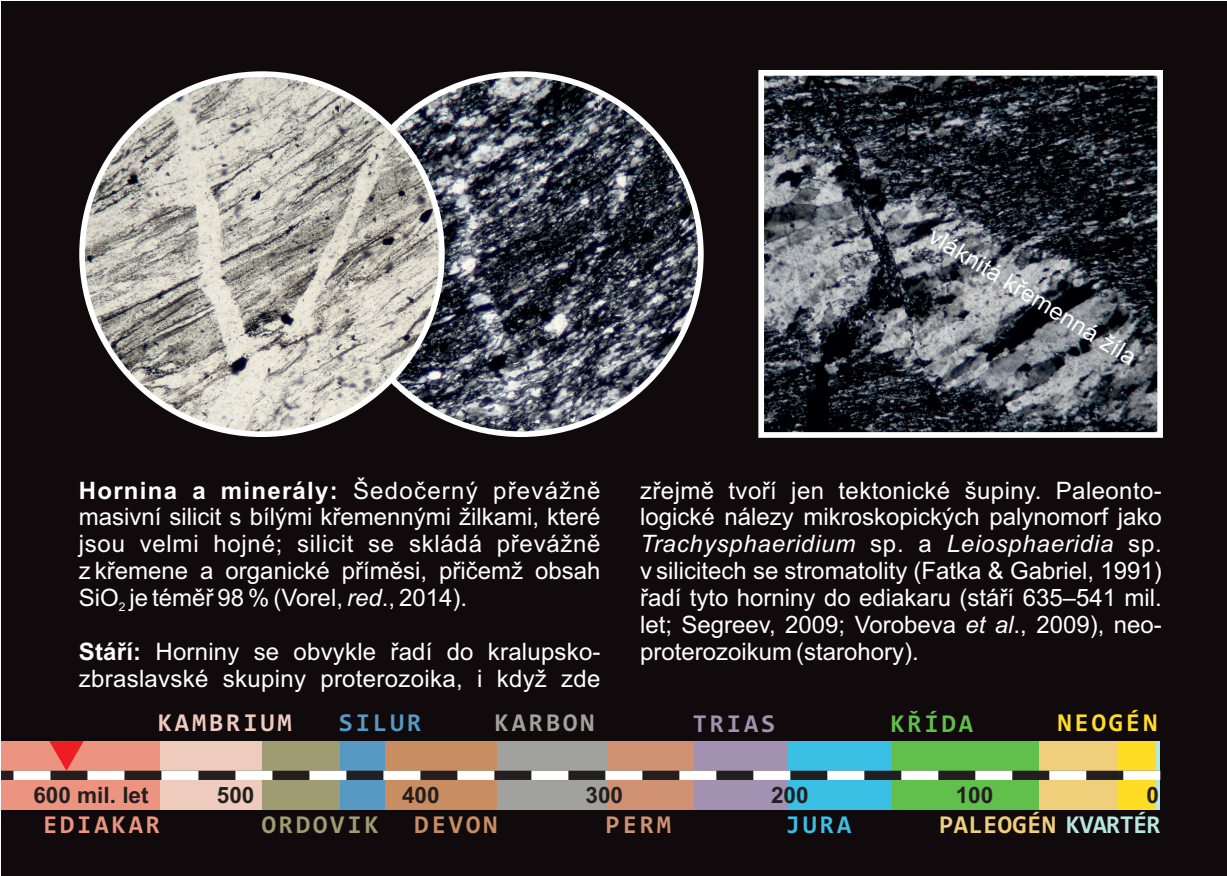
<style>
.page{position:relative;width:1227px;height:876px;background:#fff}
.page>*{position:absolute;margin:0;border:0;box-sizing:border-box;transform-origin:0 0}
.t1{font:700 25.8px "Consolas";letter-spacing:.015em;color:#f0cf7a}
.t2{font:700 25.8px "Consolas";letter-spacing:.11em;color:#eecbbd}
.t3{font:700 25.8px "Consolas";letter-spacing:.11em;color:#ec947f}
.t4{font:700 25.8px "Consolas";letter-spacing:.11em;color:#9f9b72}
.t5{font:700 25.8px "Consolas";letter-spacing:.11em;color:#a1a19f}
.t6{font:700 25.8px "Consolas";letter-spacing:.11em;color:#ffdd25}
.t7{font:700 25.8px "Consolas";letter-spacing:.11em;color:#569ac4}
.t8{font:700 25.8px "Consolas";letter-spacing:.11em;color:#c88e61}
.t9{font:700 25.8px "Consolas";letter-spacing:.11em;color:#a391b1}
.t10{font:700 25.8px "Consolas";letter-spacing:.11em;color:#60c04b}
.t11{font:700 25.8px "Consolas";color:#cf9171}
.t12{font:700 25.8px "Consolas";color:#3abfe5}
.t13{font:24px/26.8px "Arial";color:#fff;text-align:justify}
.t14{font:700 22.6px "Arial";color:#231f20}
.t15{font:12px "Arial";color:#fff}
.s1{font-weight:700}
.s2{font-style:italic}
.s3{color:#b7e8db}
</style>
<div class="page">
<div style="left:1px;top:1px;width:1225px;height:873px;background:#110a0c"></div>
<div style="left:1155px;top:740px;width:5px;height:69px;background:#b7e8db"></div>
<div style="left:1117px;top:740px;width:38px;height:69px;background:#ffdd25"></div>
<div style="left:1038px;top:740px;width:79px;height:69px;background:#f0cf7a"></div>
<div style="left:892px;top:740px;width:146px;height:69px;background:#60c04b"></div>
<div style="left:788px;top:740px;width:104px;height:69px;background:#3abfe5"></div>
<div style="left:693px;top:740px;width:95px;height:69px;background:#a391b1"></div>
<div style="left:607px;top:740px;width:86px;height:69px;background:#cf9171"></div>
<div style="left:496px;top:740px;width:111px;height:69px;background:#a1a19f"></div>
<div style="left:385px;top:740px;width:111px;height:69px;background:#c88e61"></div>
<div style="left:340px;top:740px;width:45px;height:69px;background:#569ac4"></div>
<div style="left:262px;top:740px;width:78px;height:69px;background:#9f9b72"></div>
<div style="left:159px;top:740px;width:103px;height:69px;background:#eecbbd"></div>
<div style="left:1px;top:740px;width:158px;height:69px;background:#ec947f"></div>
<img style="left:441px;top:75px;width:260px;height:360px">
<img style="left:82px;top:75px;width:359px;height:360px">
<svg style="left:1px;top:740px;width:1159px;height:39px"></svg>
<img style="left:765px;top:77px;width:391px;height:353px">
<div style="left:758px;top:70px;width:405px;height:367px;border:6px solid #fff"></div>
<p class="t13" style="left:937px;top:223px;width:240px;rotate:32deg">vláknitá křemenná žíla</p>
<p class="t13" style="left:79px;top:478px;width:523px"><span class="s1">Hornina a minerály:</span> Šedočerný převážně masivní silicit s bílými křemennými žilkami, které jsou velmi hojné; silicit se skládá převážně z křemene a organické příměsi, přičemž obsah SiO je téměř 98 % (Vorel, <span class="s2">red</span>., 2014).</p>
<p class="t15" style="left:119px;top:601px;width:8px">2</p>
<p class="t13" style="left:79px;top:639px;width:523px"><span class="s1">Stáří:</span> Horniny se obvykle řadí do kralupsko&shy;zbraslavské skupiny proterozoika, i když zde</p>
<p class="t13" style="left:640px;top:478px;width:523px">zřejmě tvoří jen tektonické šupiny. Paleonto&shy;logické nálezy mikroskopických palynomorf jako <span class="s2">Trachysphaeridium</span> sp. a <span class="s2">Leiosphaeridia</span> sp. v silicitech se stromatolity (Fatka &amp; Gabriel, 1991) řadí tyto horniny do ediakaru (stáří 635–541 mil. let; Segreev, 2009; Vorobeva <span class="s2">et al</span>., 2009), neo&shy;proterozoikum (starohory).</p>
<p class="t2" style="left:158px;top:712px;width:136px">KAMBRIUM</p>
<p class="t7" style="left:339px;top:712px;width:84px">SILUR</p>
<p class="t5" style="left:494px;top:712px;width:101px">KARBON</p>
<p class="t9" style="left:692px;top:712px;width:84px">TRIAS</p>
<p class="t10" style="left:890px;top:712px;width:84px">KŘÍDA</p>
<p class="t6" style="left:1057px;top:712px;width:101px">NEOGÉN</p>
<p class="t14" style="left:33px;top:785px;width:117px">600 mil. let</p>
<p class="t14" style="left:217px;top:785px;width:39px">500</p>
<p class="t14" style="left:402px;top:785px;width:39px">400</p>
<p class="t14" style="left:585px;top:785px;width:39px">300</p>
<p class="t14" style="left:771px;top:786px;width:39px">200</p>
<p class="t14" style="left:955px;top:786px;width:39px">100</p>
<p class="t14" style="left:1146px;top:786px;width:14px">0</p>
<p class="t3" style="left:43px;top:813px;width:118px">EDIAKAR</p>
<p class="t4" style="left:262px;top:813px;width:118px">ORDOVIK</p>
<p class="t8" style="left:414px;top:813px;width:84px">DEVON</p>
<p class="t11" style="left:605px;top:813px;width:67px">PERM</p>
<p class="t12" style="left:785px;top:813px;width:67px">JURA</p>
<p class="t1" style="left:939px;top:813px;width:223px">PALEOGÉN <span class="s3">KVARTÉR</span></p>
</div>
